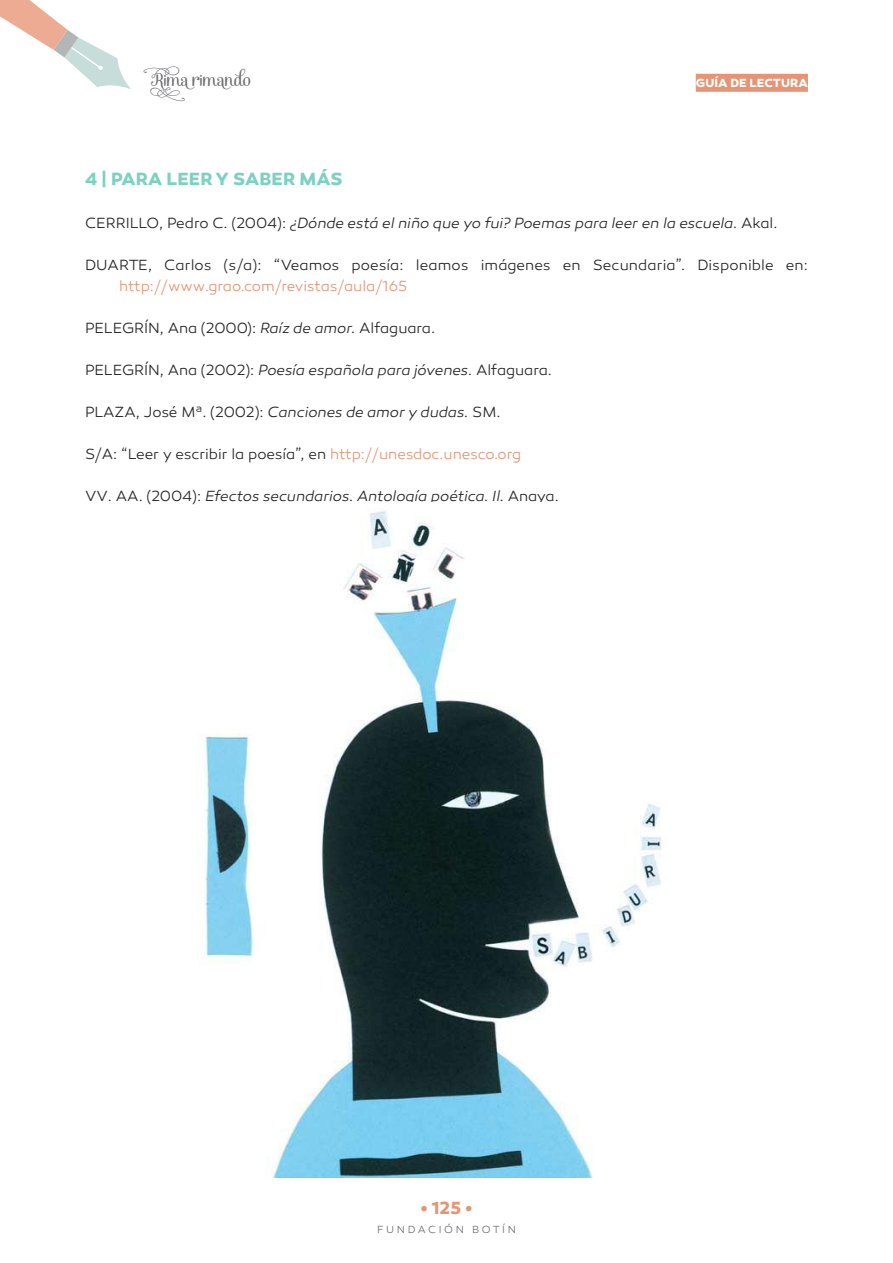
<style>
.page{position:relative;width:893px;height:1263px;background:#fff}
.page>*{position:absolute;margin:0;border:0;box-sizing:border-box;transform-origin:0 0}
.t1{font:700 18px "Canaro";letter-spacing:.01em;color:#7cd1c2}
.t2{font:18px "Mishka";color:#6d6e71}
.t3{font:700 18px "Canaro";color:#e59575}
.t4{font:300 15px "Canaro";color:#272627}
.t5{font:italic 300 15px "Canaro";letter-spacing:-.005em;color:#272627}
.t6{font:300 15px "Canaro";letter-spacing:-.005em;color:#e59575}
.t7{font:700 12px "Canaro";letter-spacing:.005em;color:#fff}
.t8{font:300 10.5px "Canaro";letter-spacing:.255em;color:#6d6e71}
.s1{font-style:normal}
.s2{font-style:italic}
.s3{color:#e59575}
</style>
<div class="page">
<img style="left:197px;top:511px;width:465px;height:667px">
<svg style="left:0;top:0;width:131px;height:89px"></svg>
<div style="left:696px;top:74px;width:112px;height:18px;background:#e59575"></div>
<p class="t2" style="left:151px;top:70px;width:101px">Rima rimando</p>
<p class="t7" style="left:696px;top:79px;width:114px">GUÍA DE LECTURA</p>
<p class="t1" style="left:85px;top:172px;width:259px">4 | PARA LEER Y SABER MÁS</p>
<p class="t5" style="left:85px;top:218px;width:694px"><span class="s1">CERRILLO, Pedro C. (2004):</span> ¿Dónde está el niño que yo fui? Poemas para leer en la escuela. <span class="s1">Akal.</span></p>
<p class="t4" style="left:85px;top:260px;width:724px">DUARTE, Carlos (s/a): “Veamos poesía: leamos imágenes en Secundaria”. Disponible en:</p>
<p class="t6" style="left:119px;top:281px;width:290px">http://www.grao.com/revistas/aula/165</p>
<p class="t4" style="left:85px;top:323px;width:352px">PELEGRÍN, Ana (2000): <span class="s2">Raíz de amor.</span> Alfaguara.</p>
<p class="t4" style="left:85px;top:365px;width:468px">PELEGRÍN, Ana (2002): <span class="s2">Poesía española para jóvenes.</span> Alfaguara.</p>
<p class="t4" style="left:85px;top:407px;width:417px">PLAZA, José Mª. (2002): <span class="s2">Canciones de amor y dudas.</span> SM.</p>
<p class="t4" style="left:85px;top:449px;width:438px">S/A: “Leer y escribir la poesía”, en <span class="s3">http://unesdoc.unesco.org</span></p>
<p class="t5" style="left:85px;top:491px;width:475px"><span class="s1">VV. AA. (2004):</span> Efectos secundarios. Antología poética. Il. <span class="s1">Anaya.</span></p>
<p class="t3" style="left:421px;top:1201px;width:53px">• 125 •</p>
<p class="t8" style="left:377px;top:1226px;width:140px">FUNDACIÓN BOTÍN</p>
</div>
